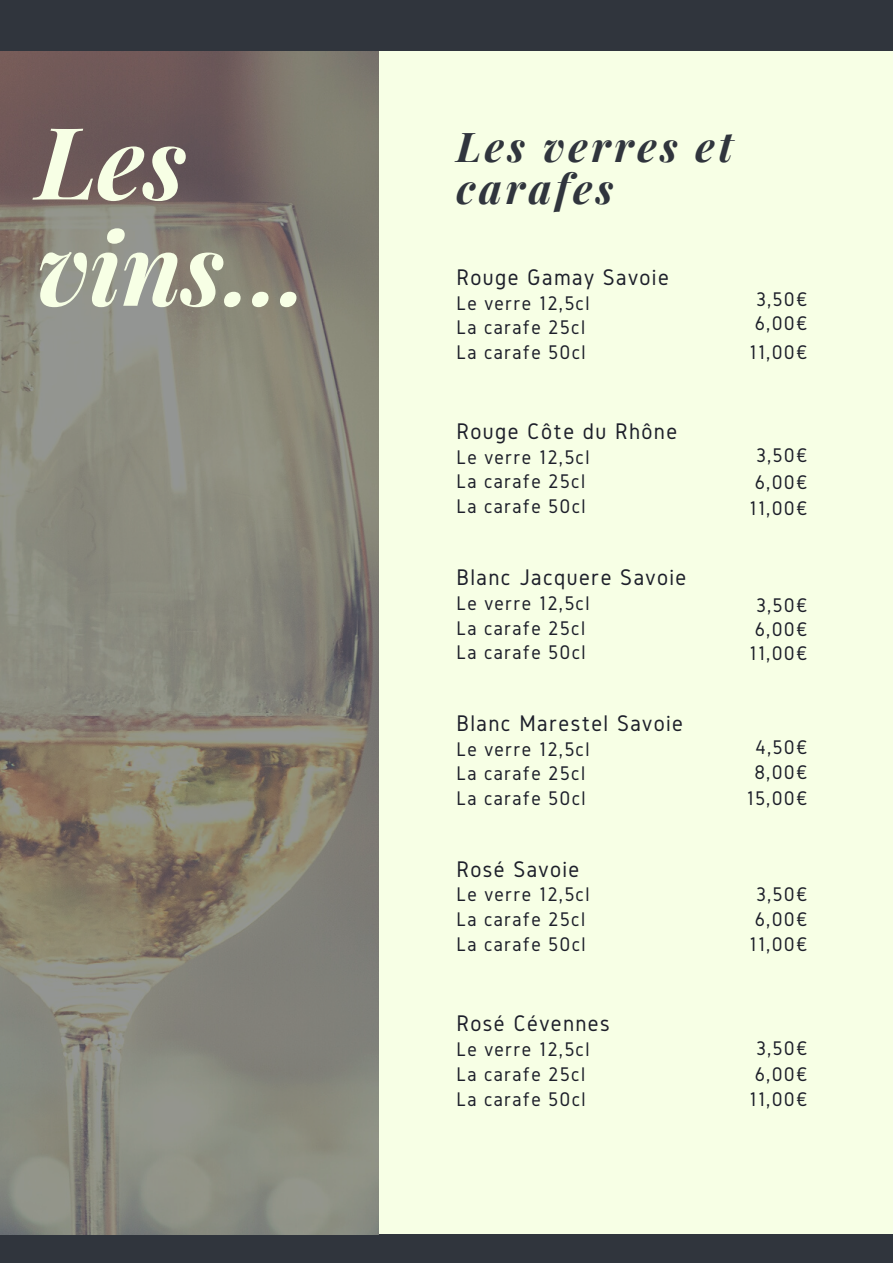
<style>
.page{position:relative;width:893px;height:1264px;background:#fff}
.page>*{position:absolute;margin:0;border:0;box-sizing:border-box;transform-origin:0 0}
.t1{font:italic 700 100.2px/106.1px "Playfair Display";color:#f7ffe5}
.t2{font:italic 700 41.1px/41.5px "Playfair Display";letter-spacing:.09em;color:#30353d}
.t3{font:23.55px "Gidole";letter-spacing:.06em;color:#1d1f2a}
.t4{font:20.55px "Gidole";letter-spacing:.06em;color:#1d1f2a}
</style>
<div class="page">
<div style="left:0;top:0;width:892px;height:1262px;background:#30353d"></div>
<img style="left:0;top:51px;width:379px;height:1183px">
<div style="left:379px;top:51px;width:513px;height:1182px;background:#f7ffe5"></div>
<p class="t1" style="left:37px;top:105px;width:273px">Les vins...</p>
<p class="t2" style="left:456px;top:124px;width:278px">Les verres et carafes</p>
<p class="t3" style="left:456px;top:264px;width:214px">Rouge Gamay Savoie</p>
<p class="t4" style="left:456px;top:291px;width:135px">Le verre 12,5cl</p>
<p class="t4" style="left:456px;top:316px;width:130px">La carafe 25cl</p>
<p class="t4" style="left:456px;top:341px;width:131px">La carafe 50cl</p>
<p class="t4" style="left:756px;top:288px;width:53px">3,50€</p>
<p class="t4" style="left:754px;top:312px;width:55px">6,00€</p>
<p class="t4" style="left:749px;top:341px;width:60px">11,00€</p>
<p class="t3" style="left:456px;top:418px;width:222px">Rouge Côte du Rhône</p>
<p class="t4" style="left:456px;top:445px;width:135px">Le verre 12,5cl</p>
<p class="t4" style="left:456px;top:470px;width:130px">La carafe 25cl</p>
<p class="t4" style="left:456px;top:495px;width:131px">La carafe 50cl</p>
<p class="t3" style="left:456px;top:564px;width:231px">Blanc Jacquere Savoie</p>
<p class="t4" style="left:456px;top:592px;width:135px">Le verre 12,5cl</p>
<p class="t4" style="left:456px;top:616px;width:130px">La carafe 25cl</p>
<p class="t4" style="left:456px;top:641px;width:131px">La carafe 50cl</p>
<p class="t3" style="left:456px;top:710px;width:228px">Blanc Marestel Savoie</p>
<p class="t4" style="left:456px;top:737px;width:135px">Le verre 12,5cl</p>
<p class="t4" style="left:456px;top:762px;width:130px">La carafe 25cl</p>
<p class="t4" style="left:456px;top:787px;width:131px">La carafe 50cl</p>
<p class="t3" style="left:456px;top:856px;width:124px">Rosé Savoie</p>
<p class="t4" style="left:456px;top:883px;width:135px">Le verre 12,5cl</p>
<p class="t4" style="left:456px;top:908px;width:130px">La carafe 25cl</p>
<p class="t4" style="left:456px;top:932px;width:131px">La carafe 50cl</p>
<p class="t4" style="left:756px;top:444px;width:53px">3,50€</p>
<p class="t4" style="left:754px;top:470px;width:55px">6,00€</p>
<p class="t4" style="left:749px;top:497px;width:60px">11,00€</p>
<p class="t4" style="left:756px;top:593px;width:53px">3,50€</p>
<p class="t4" style="left:754px;top:618px;width:55px">6,00€</p>
<p class="t4" style="left:749px;top:642px;width:60px">11,00€</p>
<p class="t4" style="left:755px;top:736px;width:54px">4,50€</p>
<p class="t4" style="left:754px;top:760px;width:55px">8,00€</p>
<p class="t4" style="left:746px;top:787px;width:63px">15,00€</p>
<p class="t4" style="left:756px;top:883px;width:53px">3,50€</p>
<p class="t4" style="left:754px;top:907px;width:55px">6,00€</p>
<p class="t4" style="left:749px;top:932px;width:60px">11,00€</p>
<p class="t3" style="left:456px;top:1010px;width:155px">Rosé Cévennes</p>
<p class="t4" style="left:456px;top:1038px;width:135px">Le verre 12,5cl</p>
<p class="t4" style="left:456px;top:1062px;width:130px">La carafe 25cl</p>
<p class="t4" style="left:456px;top:1087px;width:131px">La carafe 50cl</p>
<p class="t4" style="left:756px;top:1036px;width:53px">3,50€</p>
<p class="t4" style="left:754px;top:1063px;width:55px">6,00€</p>
<p class="t4" style="left:749px;top:1087px;width:60px">11,00€</p>
</div>
